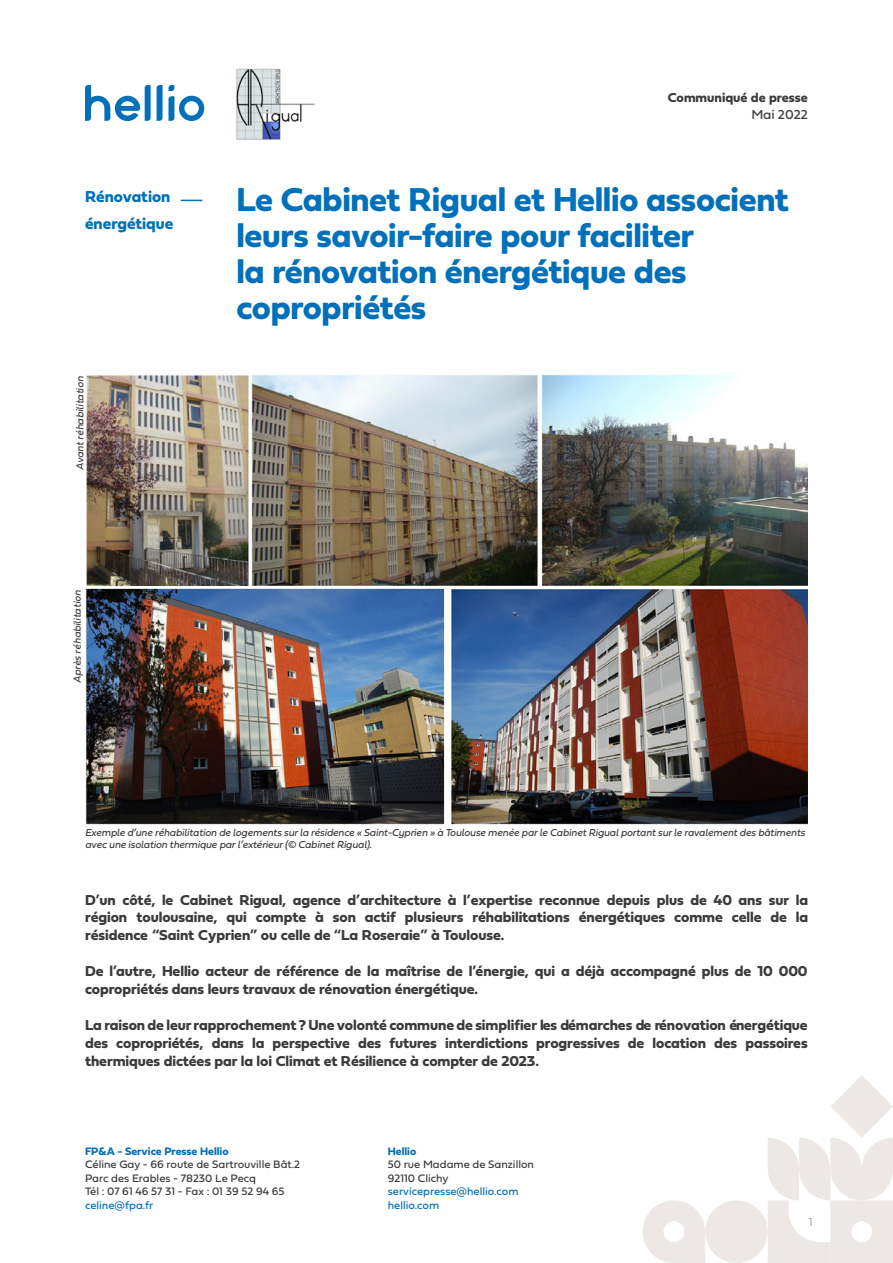
<style>
.page{position:relative;width:893px;height:1263px;background:#fff}
.page>*{position:absolute;margin:0;border:0;box-sizing:border-box;transform-origin:0 0}
.Titre{font:34.5px/36px "Fieldwork Geo Bold";letter-spacing:-.01em;color:#0070ba}
.t1{font:16.5px/27px "Fieldwork Geo Bold";color:#0070ba}
.t2{font:15px/18px "Fieldwork Geo Bold";letter-spacing:-.005em;color:#3b3b3b;text-align:justify}
.t3{font:13.5px/16.2px "Fieldwork Geo Bold";color:#3b3b3b;text-align:right}
.t4{font:12px "Fieldwork Geo Light";color:#9d9d9d}
.t5{font:11.25px/13.5px "Fieldwork Geo Regular";color:#3b3b3b}
.t6{font:11.25px/13.5px "Fieldwork Geo Regular";color:#0070ba}
.t7{font:11.25px "Fieldwork Geo Bold";color:#0070ba}
.t8{font:italic 10.5px/12.6px "Fieldwork";letter-spacing:-.01em;color:#3b3b3b}
.s1{font-family:"Fieldwork Geo Regular"}
</style>
<div class="page">
<svg style="left:643px;top:1200px;width:62px;height:63px"></svg>
<svg style="left:768px;top:1075px;width:125px;height:188px"></svg>
<div style="left:705px;top:1200px;width:63px;height:63px;background:#ede8e6;border-radius:50%"></div>
<svg style="left:85px;top:85px;width:66px;height:36px"></svg>
<svg style="left:157px;top:85px;width:47px;height:36px"></svg>
<svg style="left:181px;top:200px;width:21px;height:1px"></svg>
<img style="left:86px;top:374px;width:722px;height:212px">
<img style="left:85px;top:588px;width:723px;height:236px">
<img style="left:236px;top:68px;width:79px;height:71px">
<p class="t1" style="left:85px;top:182px;width:90px">Rénovation énergétique</p>
<p class="t8" style="left:73px;top:470px;width:95px;rotate:-90deg">Avant réhabilitation</p>
<p class="t8" style="left:71px;top:683px;width:94px;rotate:-90deg">Après réhabilitation</p>
<p class="t3" style="left:668px;top:89px;width:142px">Communiqué de presse<br><span class="s1">Mai 2022</span></p>
<p class="Titre" style="left:236px;top:180px;width:554px">Le Cabinet Rigual et Hellio associent leurs savoir-faire pour faciliter<br>la rénovation énergétique des copropriétés</p>
<p class="t8" style="left:85px;top:825px;width:721px">Exemple d’une réhabilitation de logements sur la résidence « Saint-Cyprien » à Toulouse menée par le Cabinet Rigual portant sur le ravalement des bâtiments avec une isolation thermique par l’extérieur (© Cabinet Rigual).</p>
<p class="t2" style="left:85px;top:891px;width:725px;line-height:17.5px">D’un côté, le Cabinet Rigual, agence d’architecture à l’expertise reconnue depuis plus de 40 ans sur la région toulousaine, qui compte à son actif plusieurs réhabilitations énergétiques comme celle de la résidence “Saint Cyprien” ou celle de “La Roseraie” à Toulouse.</p>
<p class="t2" style="left:85px;top:961px;width:724px">De l’autre, Hellio acteur de référence de la maîtrise de l’énergie, qui a déjà accompagné plus de 10 000 copropriétés dans leurs travaux de rénovation énergétique.</p>
<p class="t2" style="left:85px;top:1015px;width:724px">La raison de leur rapprochement ? Une volonté commune de simplifier les démarches de rénovation énergétique des copropriétés, dans la perspective des futures interdictions progressives de location des passoires thermiques dictées par la loi Climat et Résilience à compter de 2023.</p>
<p class="t7" style="left:85px;top:1142px;width:145px">FP&amp;A - Service Presse Hellio</p>
<p class="t5" style="left:85px;top:1157px;width:217px">Céline Gay - 66 route de Sartrouville Bât.2<br>Parc des Erables - 78230 Le Pecq<br>Tél : 07 61 46 57 31 - Fax : 01 39 52 94 65</p>
<p class="t6" style="left:85px;top:1198px;width:70px">celine@fpa.fr</p>
<p class="t7" style="left:388px;top:1142px;width:30px">Hellio</p>
<p class="t5" style="left:388px;top:1157px;width:148px">50 rue Madame de Sanzillon<br>92110 Clichy</p>
<p class="t6" style="left:388px;top:1184px;width:132px">servicepresse@hellio.com hellio.com</p>
<p class="t4" style="left:809px;top:1213px;width:6px">1</p>
</div>
